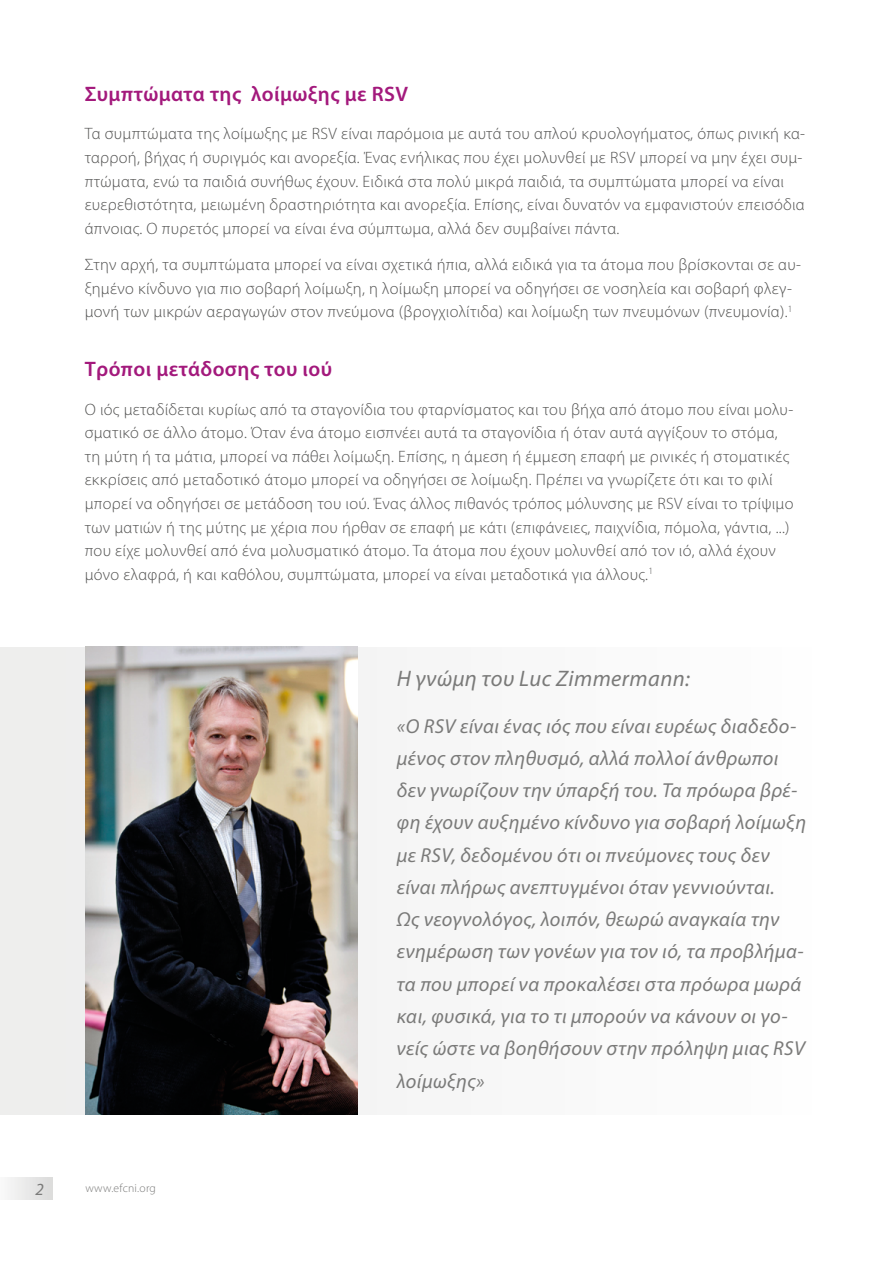
<style>
.page{position:relative;width:893px;height:1263px;background:#fff}
.page>*{position:absolute;margin:0;border:0;box-sizing:border-box;transform-origin:0 0}
.t1{font:italic 22.5px "Myriad Pro";letter-spacing:.02em;color:#7a7a79}
.t2{font:600 21px "Myriad Pro";letter-spacing:.02em;color:#a3197c}
.t3{font:italic 20.25px/32.2px "Myriad Pro";letter-spacing:.02em;color:#7a7a79}
.t4{font:italic 17.1px "Myriad Pro";color:#7a7a79}
.t5{font:300 16.5px/23.5px "Myriad Pro";letter-spacing:.02em;color:#525251}
.t6{font:300 11.7px "Myriad Pro";letter-spacing:.02em;color:#7a7a79}
</style>
<div class="page">
<div style="left:0;top:1177px;width:53px;height:22px;background:linear-gradient(to right,#f9f9f9,#dadada)"></div>
<div style="left:0;top:647px;width:893px;height:467px;background:#f9f9f9"></div>
<img style="left:85px;top:647px;width:272px;height:467px">
<p class="t2" style="left:85px;top:81px;width:325px">Συμπτώματα της λοίμωξης με RSV</p>
<p class="t5" style="left:85px;top:122px;width:722px">Τα συμπτώματα της λοίμωξης με RSV είναι παρόμοια με αυτά του απλού κρυολογήματος, όπως ρινική κα&shy;ταρροή, βήχας ή συριγμός και ανορεξία. Ένας ενήλικας που έχει μολυνθεί με RSV μπορεί να μην έχει συμ&shy;πτώματα, ενώ τα παιδιά συνήθως έχουν. Ειδικά στα πολύ μικρά παιδιά, τα συμπτώματα μπορεί να είναι ευερεθιστότητα, μειωμένη δραστηριότητα και ανορεξία. Επίσης, είναι δυνατόν να εμφανιστούν επεισόδια άπνοιας. Ο πυρετός μπορεί να είναι ένα σύμπτωμα, αλλά δεν συμβαίνει πάντα.</p>
<p class="t5" style="left:85px;top:253px;width:718px">Στην αρχή, τα συμπτώματα μπορεί να είναι σχετικά ήπια, αλλά ειδικά για τα άτομα που βρίσκονται σε αυ&shy;ξημένο κίνδυνο για πιο σοβαρή λοίμωξη, η λοίμωξη μπορεί να οδηγήσει σε νοσηλεία και σοβαρή φλεγ&shy;μονή των μικρών αεραγωγών στον πνεύμονα (βρογχιολίτιδα) και λοίμωξη των πνευμόνων (πνευμονία).<sup>1</sup></p>
<p class="t2" style="left:85px;top:356px;width:249px">Τρόποι μετάδοσης του ιού</p>
<p class="t5" style="left:85px;top:398px;width:710px">Ο ιός μεταδίδεται κυρίως από τα σταγονίδια του φταρνίσματος και του βήχα από άτομο που είναι μολυ&shy;σματικό σε άλλο άτομο. Όταν ένα άτομο εισπνέει αυτά τα σταγονίδια ή όταν αυτά αγγίξουν το στόμα, τη μύτη ή τα μάτια, μπορεί να πάθει λοίμωξη. Επίσης, η άμεση ή έμμεση επαφή με ρινικές ή στοματικές εκκρίσεις από μεταδοτικό άτομο μπορεί να οδηγήσει σε λοίμωξη. Πρέπει να γνωρίζετε ότι και το φιλί μπορεί να οδηγήσει σε μετάδοση του ιού. Ένας άλλος πιθανός τρόπος μόλυνσης με RSV είναι το τρίψιμο των ματιών ή της μύτης με χέρια που ήρθαν σε επαφή με κάτι (επιφάνειες, παιχνίδια, πόμολα, γάντια, ...) που είχε μολυνθεί από ένα μολυσματικό άτομο. Τα άτομα που έχουν μολυνθεί από τον ιό, αλλά έχουν μόνο ελαφρά, ή και καθόλου, συμπτώματα, μπορεί να είναι μεταδοτικά για άλλους.<sup>1</sup></p>
<p class="t4" style="left:35px;top:1178px;width:10px">2</p>
<p class="t6" style="left:85px;top:1182px;width:72px">www.efcni.org</p>
<h1 class="t1" style="left:397px;top:664px;width:295px">Η γνώμη του Luc Zimmermann:</h1>
<p class="t3" style="left:397px;top:709px;width:411px">«Ο RSV είναι ένας ιός που είναι ευρέως διαδεδο&shy;μένος στον πληθυσμό, αλλά πολλοί άνθρωποι δεν γνωρίζουν την ύπαρξή του. Τα πρόωρα βρέ&shy;φη έχουν αυξημένο κίνδυνο για σοβαρή λοίμωξη με RSV, δεδομένου ότι οι πνεύμονες τους δεν είναι πλήρως ανεπτυγμένοι όταν γεννιούνται.<br>Ως νεογνολόγος, λοιπόν, θεωρώ αναγκαία την ενημέρωση των γονέων για τον ιό, τα προβλήμα&shy;τα που μπορεί να προκαλέσει στα πρόωρα μωρά και, φυσικά, για το τι μπορούν να κάνουν οι γο&shy;νείς ώστε να βοηθήσουν στην πρόληψη μιας RSV λοίμωξης»</p>
</div>
